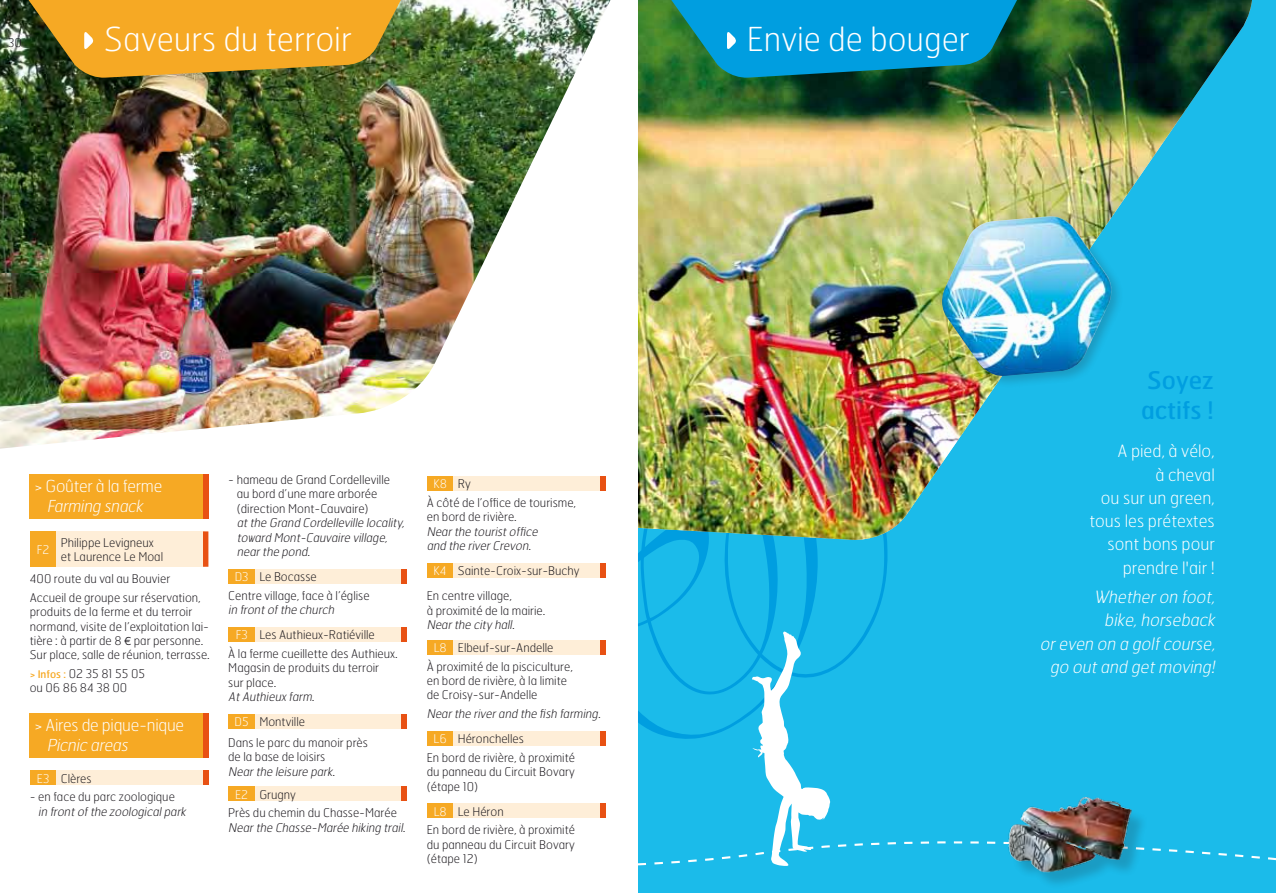
<style>
.page{position:relative;width:1276px;height:893px;background:#fff}
.page>*{position:absolute;margin:0;border:0;box-sizing:border-box;transform-origin:0 0}
.t1{font:100 33px "Hermes";color:#fff}
.t2{font:24.15px/29.1px "Hermes";color:#009ee0}
.t3{font:100 16.95px/23.2px "Hermes";color:#fff;text-align:right}
.t4{font:italic 100 16.95px/23.2px "Hermes";color:#fff;text-align:right}
.t5{font:100 16.5px "Hermes";letter-spacing:-.015em;color:#fff}
.t6{font:italic 100 16.5px "Hermes";color:#fff}
.t7{font:100 12px/14.4px "Hermes";color:#1a171c}
.t8{font:italic 100 12px/14.4px "Hermes";color:#1a171c}
.t9{font:100 12px "Hermes";color:#fff}
.s1{font-family:"Orator Std";font-weight:400}
.s2{font-weight:400;font-size:10.5px;color:#f6a924}
.s3{color:#fff}
.s4{font-style:italic}
.s5{font-style:normal;color:#fff}
.s6{font-style:normal}
</style>
<div class="page">
<img style="left:0;top:0;width:610px;height:449px">
<div style="left:638px;top:0;width:638px;height:893px;background:#1bbbea"></div>
<svg style="left:638px;top:542px;width:250px;height:83px"></svg>
<img style="left:638px;top:0;width:614px;height:542px">
<svg style="left:638px;top:0;width:414px;height:78px;background:#0d89a0"></svg>
<div style="left:938px;top:212px;width:186px;height:176px;background:#1a171c;opacity:.2"></div>
<img style="left:939px;top:216px;width:175px;height:161px">
<svg style="left:250px;top:625px;width:1026px;height:241px"></svg>
<div style="left:1011px;top:800px;width:137px;height:90px;background:#1a171c;opacity:.2"></div>
<img style="left:999px;top:783px;width:136px;height:91px">
<div style="left:30px;top:474px;width:175px;height:44px;background:#f6a924"></div>
<div style="left:203px;top:474px;width:5px;height:44px;background:#e85113"></div>
<div style="left:30px;top:531px;width:27px;height:36px;background:#f6a924"></div>
<div style="left:57px;top:531px;width:148px;height:36px;background:#feeed8"></div>
<div style="left:203px;top:531px;width:5px;height:36px;background:#e85113"></div>
<div style="left:30px;top:713px;width:175px;height:44px;background:#f6a924"></div>
<div style="left:203px;top:713px;width:5px;height:45px;background:#e85113"></div>
<div style="left:30px;top:771px;width:27px;height:14px;background:#f6a924"></div>
<div style="left:57px;top:771px;width:148px;height:14px;background:#feeed8"></div>
<div style="left:203px;top:771px;width:5px;height:14px;background:#e85113"></div>
<div style="left:228px;top:569px;width:27px;height:14px;background:#f6a924"></div>
<div style="left:255px;top:569px;width:148px;height:14px;background:#feeed8"></div>
<div style="left:401px;top:569px;width:6px;height:14px;background:#e85113"></div>
<div style="left:228px;top:627px;width:27px;height:14px;background:#f6a924"></div>
<div style="left:255px;top:627px;width:148px;height:14px;background:#feeed8"></div>
<div style="left:401px;top:627px;width:6px;height:14px;background:#e85113"></div>
<div style="left:228px;top:714px;width:27px;height:14px;background:#f6a924"></div>
<div style="left:255px;top:714px;width:148px;height:14px;background:#feeed8"></div>
<div style="left:401px;top:714px;width:6px;height:14px;background:#e85113"></div>
<div style="left:228px;top:787px;width:27px;height:14px;background:#f6a924"></div>
<div style="left:255px;top:787px;width:148px;height:14px;background:#feeed8"></div>
<div style="left:401px;top:787px;width:6px;height:14px;background:#e85113"></div>
<div style="left:427px;top:476px;width:26px;height:14px;background:#f6a924"></div>
<div style="left:453px;top:476px;width:149px;height:14px;background:#feeed8"></div>
<div style="left:600px;top:476px;width:5px;height:14px;background:#e85113"></div>
<div style="left:427px;top:563px;width:26px;height:14px;background:#f6a924"></div>
<div style="left:453px;top:563px;width:149px;height:14px;background:#feeed8"></div>
<div style="left:600px;top:563px;width:5px;height:14px;background:#e85113"></div>
<div style="left:427px;top:640px;width:26px;height:14px;background:#f6a924"></div>
<div style="left:453px;top:640px;width:149px;height:14px;background:#feeed8"></div>
<div style="left:600px;top:640px;width:5px;height:14px;background:#e85113"></div>
<div style="left:427px;top:731px;width:26px;height:14px;background:#f6a924"></div>
<div style="left:453px;top:731px;width:149px;height:14px;background:#feeed8"></div>
<div style="left:600px;top:731px;width:5px;height:14px;background:#e85113"></div>
<div style="left:427px;top:804px;width:26px;height:14px;background:#f6a924"></div>
<div style="left:453px;top:804px;width:149px;height:14px;background:#feeed8"></div>
<div style="left:600px;top:804px;width:5px;height:14px;background:#e85113"></div>
<img style="left:0;top:0;width:436px;height:78px">
<p class="t7" style="left:8px;top:35px;width:15px">30</p>
<h1 class="t1" style="left:104px;top:18px;width:249px">Saveurs du terroir</h1>
<h3 class="t5" style="left:34px;top:476px;width:130px">&gt; Goûter à la ferme</h3>
<h3 class="t6" style="left:47px;top:495px;width:101px">Farming snack</h3>
<p class="t9" style="left:37px;top:542px;width:14px">F2</p>
<p class="t7" style="left:61px;top:535px;width:104px">Philippe Levigneux et Laurence Le Moal</p>
<p class="t7" style="left:30px;top:569px;width:172px;line-height:18.6px">400 route du val au Bouvier<br>Accueil de groupe sur réservation,</p>
<p class="t7" style="left:30px;top:604px;width:181px">produits de la ferme et du terroir normand, visite de l’exploitation lai&shy;tière : à partir de 8 <span class="s1">€</span> par personne.<br>Sur place, salle de réunion, terrasse.</p>
<p class="t7" style="left:30px;top:666px;width:117px"><span class="s2">&gt; Infos :</span> 02 35 81 55 05 ou 06 86 84 38 00</p>
<h3 class="t5" style="left:34px;top:715px;width:152px">&gt; Aires de pique-nique</h3>
<h3 class="t6" style="left:47px;top:735px;width:86px">Picnic areas</h3>
<p class="t7" style="left:37px;top:771px;width:56px"><span class="s3">E3</span> Clères</p>
<p class="t7" style="left:30px;top:789px;width:147px">- en face du parc zoologique</p>
<p class="t8" style="left:38px;top:804px;width:152px">in frontofthe zoologicalpark</p>
<p class="t7" style="left:237px;top:472px;width:155px;text-indent:-9px">- hameau de Grand Cordelleville au bord d’une mare arborée (direction Mont-Cauvaire)</p>
<p class="t8" style="left:237px;top:515px;width:172px">atthe Grand Cordelleville locality, toward Mont-Cauvaire village, nearthe pond.</p>
<p class="t7" style="left:228px;top:567px;width:143px;line-height:18.6px;text-indent:6px"><span class="s3">D3</span> Le Bocasse<br>Centre village, face à l’église</p>
<p class="t7" style="left:236px;top:597px;width:141px;line-height:25.2px;text-indent:-7px"><span class="s4">in frontofthe church<br></span><span class="s3">F3</span> Les Authieux-Ratiéville</p>
<p class="t7" style="left:228px;top:646px;width:171px">à la ferme cueillette des Authieux.<br>Magasin de produits du terroir sur place.</p>
<p class="t8" style="left:228px;top:684px;width:90px;line-height:25.2px;text-align:center">AtAuthieux farm.<br><span class="s5">D5</span> <span class="s6">Montville</span></p>
<p class="t7" style="left:228px;top:735px;width:141px">Dans le parc du manoir près de la base de loisirs</p>
<p class="t8" style="left:235px;top:760px;width:104px;line-height:23px;text-indent:-7px">Nearthe leisure park.<br><span class="s5">E2</span> <span class="s6">Grugny</span></p>
<p class="t7" style="left:228px;top:805px;width:170px">Près du chemin du Chasse-Marée</p>
<p class="t8" style="left:228px;top:820px;width:181px">Nearthe Chasse-Marée hiking trail.</p>
<p class="t7" style="left:427px;top:474px;width:151px;line-height:18.6px;text-indent:7px"><span class="s3">K8</span> Ry<br>à côté de l’office de tourisme,</p>
<p class="t7" style="left:427px;top:509px;width:91px">en bord de rivière.</p>
<p class="t8" style="left:427px;top:524px;width:115px">Nearthe touristoffice and the riverCrevon.</p>
<p class="t7" style="left:427px;top:558px;width:154px;line-height:25px;text-indent:7px"><span class="s3">K4</span> Sainte-Croix-sur-Buchy<br>En centre village,</p>
<p class="t7" style="left:427px;top:603px;width:120px">à proximité de la mairie.</p>
<p class="t7" style="left:434px;top:613px;width:121px;line-height:23px;text-indent:-7px"><span class="s4">Nearthe city hall.<br></span><span class="s3">L8</span> Elbeuf-sur-Andelle</p>
<p class="t7" style="left:427px;top:659px;width:148px">à proximité de la pisciculture, en bord de rivière, à la limite de Croisy-sur-Andelle</p>
<p class="t8" style="left:433px;top:701px;width:171px;line-height:25.2px;text-indent:-7px">Nearthe riverand the fish farming.<br><span class="s5">L6</span> <span class="s6">Héronchelles</span></p>
<p class="t7" style="left:427px;top:750px;width:150px;text-align:justify">En bord de rivière, à proximité du panneau du Circuit Bovary (étape 10)</p>
<p class="t7" style="left:427px;top:802px;width:150px;line-height:18.6px;text-indent:7px"><span class="s3">L8</span> Le Héron<br>En bord de rivière, à proximité</p>
<p class="t7" style="left:427px;top:837px;width:150px">du panneau du Circuit Bovary (étape 12)</p>
<h1 class="t1" style="left:747px;top:18px;width:224px">Envie de bouger</h1>
<h2 class="t2" style="left:1141px;top:365px;width:74px">Soyez actifs !</h2>
<h3 class="t3" style="left:1089px;top:439px;width:127px">A pied, à vélo,<br>à cheval<br>ou sur un green, tous les prétextes sont bons pour prendre l'air !</h3>
<h3 class="t4" style="left:1039px;top:585px;width:180px">Whetheron foot, bike,horseback<br>oreven on a golfcourse, go outand getmoving!</h3>
</div>
